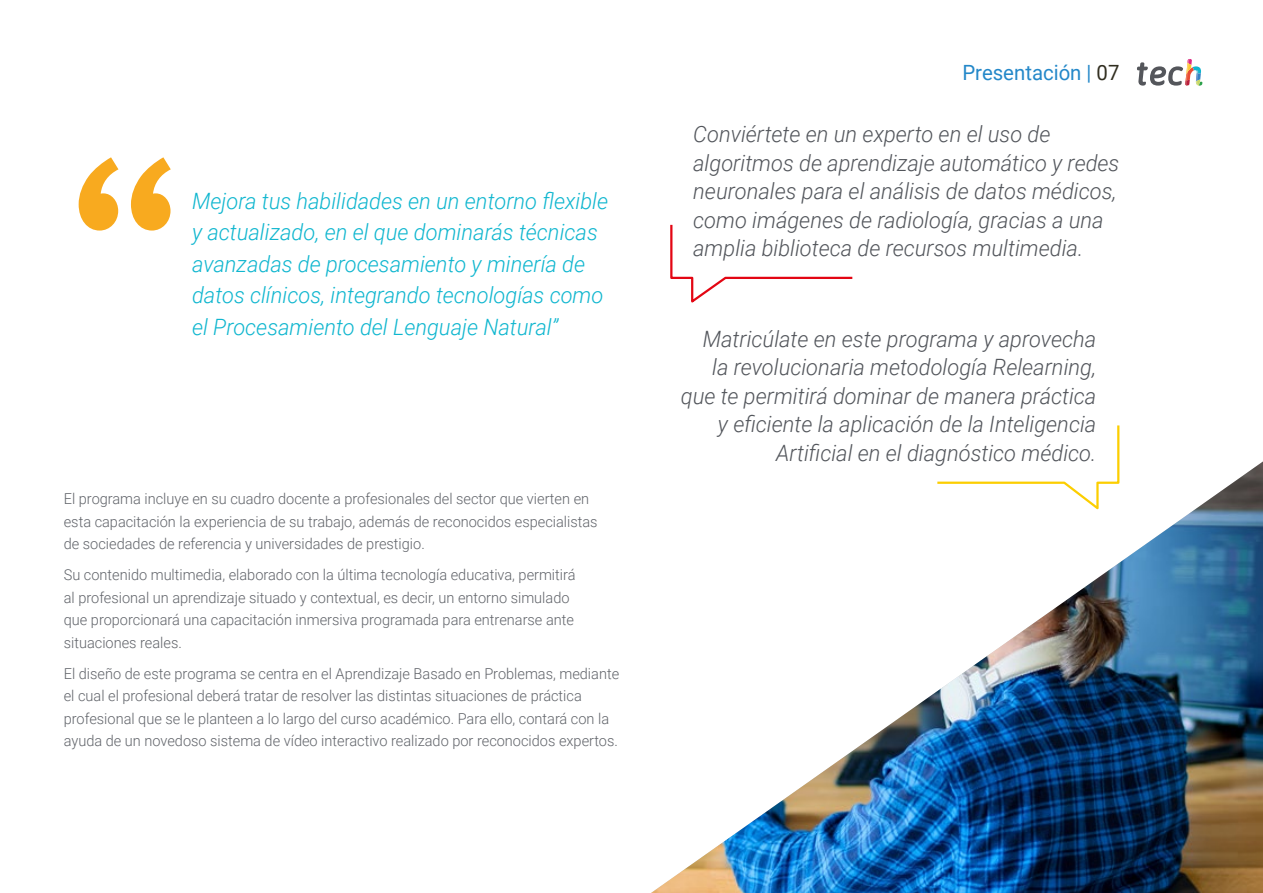
<style>
.page{position:relative;width:1263px;height:893px;background:#fff}
.page>*{position:absolute;margin:0;border:0;box-sizing:border-box;transform-origin:0 0}
.t1{font:italic 300 22.5px/28.5px "Roboto";color:#52555b;text-align:right}
.t2{font:italic 300 22.5px/31.5px "Roboto";color:#0fb6cf}
.t3{font:21px "Roboto";color:#2488c9}
.t4{font:300 15px/22.5px "Roboto";color:#61646a}
.s1{color:#312e20}
</style>
<div class="page">
<svg style="left:1117px;top:425px;width:3px;height:36px"></svg>
<svg style="left:670px;top:224px;width:183px;height:79px"></svg>
<svg style="left:79px;top:157px;width:92px;height:74px"></svg>
<img style="left:651px;top:461px;width:612px;height:432px">
<svg style="left:1137px;top:59px;width:65px;height:27px"></svg>
<h1 class="t2" style="left:192px;top:184px;width:418px">Mejora tus habilidades en un entorno flexible y actualizado, en el que dominarás técnicas avanzadas de procesamiento y minería de datos clínicos, integrando tecnologías como el Procesamiento del Lenguaje Natural”</h1>
<p class="t4" style="left:64px;top:487px;width:535px">El programa incluye en su cuadro docente a profesionales del sector que vierten en esta capacitación la experiencia de su trabajo, además de reconocidos especialistas de sociedades de referencia y universidades de prestigio.</p>
<p class="t4" style="left:64px;top:563px;width:513px">Su contenido multimedia, elaborado con la última tecnología educativa, permitirá al profesional un aprendizaje situado y contextual, es decir, un entorno simulado que proporcionará una capacitación inmersiva programada para entrenarse ante situaciones reales.</p>
<p class="t4" style="left:64px;top:662px;width:557px">El diseño de este programa se centra en el Aprendizaje Basado en Problemas, mediante el cual el profesional deberá tratar de resolver las distintas situaciones de práctica profesional que se le planteen a lo largo del curso académico. Para ello, contará con la ayuda de un novedoso sistema de vídeo interactivo realizado por reconocidos expertos.</p>
<h2 class="t3" style="left:962px;top:57px;width:159px">Presentación | <span class="s1">07</span></h2>
<h1 class="t1" style="left:693px;top:119px;width:428px;text-align:left">Conviértete en un experto en el uso de algoritmos de aprendizaje automático y redes neuronales para el análisis de datos médicos, como imágenes de radiología, gracias a una amplia biblioteca de recursos multimedia.</h1>
<h1 class="t1" style="left:681px;top:324px;width:417px">Matricúlate en este programa y aprovecha<br>la revolucionaria metodología Relearning, que te permitirá dominar de manera práctica y eficiente la aplicación de la Inteligencia Artificial en el diagnóstico médico.</h1>
</div>
